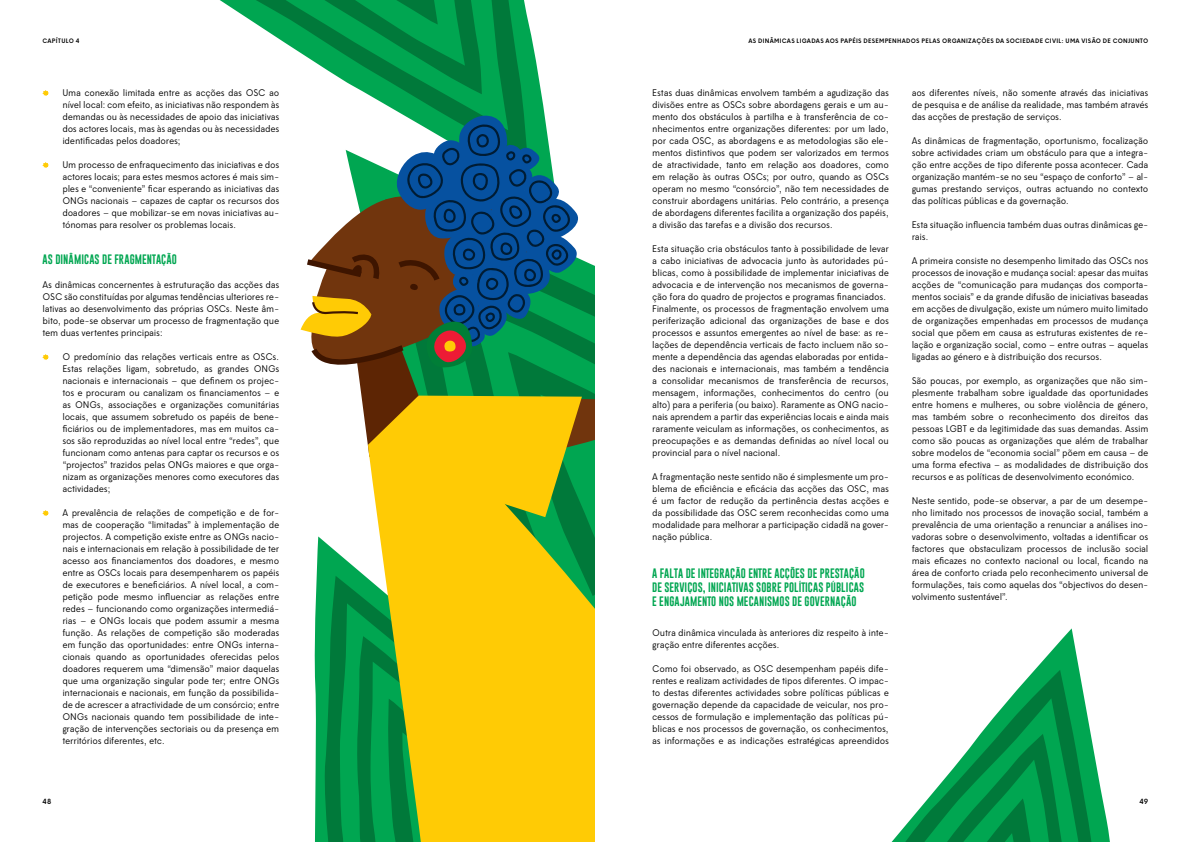
<style>
.page{position:relative;width:1191px;height:842px;background:#fff}
.page>*{position:absolute;margin:0;border:0;box-sizing:border-box;transform-origin:0 0}
.t1{font:10px "Gobold Lowplus";letter-spacing:.01em;color:#00a651}
.t2{font:9px/12px "Elenar";letter-spacing:-.025em;color:#000;text-align:justify}
.t3{font:600 7px "Elenar";color:#000}
.t4{font:600 6px "Elenar";letter-spacing:.045em;color:#000}
</style>
<div class="page">
<svg style="left:314px;top:656px;width:9px;height:186px;background:#28b46c"></svg>
<svg style="left:323px;top:656px;width:34px;height:186px;background:#009247"></svg>
<svg style="left:357px;top:696px;width:10px;height:146px"></svg>
<svg style="left:528px;top:21px;width:17px;height:94px"></svg>
<svg style="left:367px;top:0;width:161px;height:115px;background:#0e9a52"></svg>
<svg style="left:220px;top:0;width:262px;height:94px"></svg>
<svg style="left:1034px;top:628px;width:46px;height:42px"></svg>
<svg style="left:980px;top:670px;width:130px;height:172px"></svg>
<svg style="left:891px;top:734px;width:189px;height:108px"></svg>
<svg style="left:367px;top:656px;width:228px;height:186px;background:#cfc011"></svg>
<svg style="left:300px;top:115px;width:295px;height:541px"></svg>
<svg style="left:42px;top:90px;width:7px;height:6px"></svg>
<svg style="left:42px;top:162px;width:7px;height:6px"></svg>
<svg style="left:42px;top:354px;width:7px;height:6px"></svg>
<svg style="left:42px;top:510px;width:7px;height:6px"></svg>
<p class="t4" style="left:43px;top:36px;width:39px">CAPÍTULO 4</p>
<p class="t4" style="left:748px;top:36px;width:15px">AS DINÂMICAS</p>
<p class="t4" style="left:796px;top:36px;width:5px">LIGADAS</p>
<p class="t4" style="left:825px;top:36px;width:6px">AOS</p>
<p class="t4" style="left:840px;top:36px;width:5px">PAP</p>
<p class="t4" style="left:852px;top:36px;width:17px">ÉIS DESEMPEN</p>
<p class="t4" style="left:897px;top:36px;width:10px">HADOS</p>
<p class="t4" style="left:921px;top:36px;width:5px">PELAS</p>
<p class="t4" style="left:942px;top:36px;width:129px">ORGANIZAÇÕES DA SOCIEDADE CIVIL: UMA</p>
<p class="t4" style="left:1081px;top:36px;width:5px">VISÃO</p>
<p class="t4" style="left:1102px;top:36px;width:16px">DE CONJUNTO</p>
<p class="t2" style="left:62px;top:87px;width:218px">Uma conexão limitada entre as acções das OSC ao nível local: com efeito, as iniciativas não respondem às demandas ou às necessidades de apoio das iniciativas dos actores locais, mas às agendas ou às necessidades identificadas pelos doadores;</p>
<p class="t2" style="left:62px;top:159px;width:218px">Um processo de enfraquecimento das iniciativas e dos actores locais; para estes mesmos actores é mais sim&shy;ples e “conveniente” ficar esperando as iniciativas das ONGs nacionais – capazes de captar os recursos dos doadores – que mobilizar-se em novas iniciativas au&shy;tónomas para resolver os problemas locais.</p>
<p class="t1" style="left:43px;top:253px;width:19px">AS DINÂMICAS</p>
<p class="t1" style="left:102px;top:253px;width:19px">DE FRAGMENTAÇ</p>
<p class="t1" style="left:166px;top:253px;width:11px">ÃO</p>
<p class="t2" style="left:43px;top:279px;width:238px">As dinâmicas concernentes à estruturação das acções das OSC são constituídas por algumas tendências ulteriores re&shy;lativas ao desenvolvimento das próprias OSCs. Neste âm&shy;bito, pode-se observar um processo de fragmentação que tem duas vertentes principais:</p>
<p class="t2" style="left:62px;top:351px;width:218px">O predomínio das relações verticais entre as OSCs.<br>Estas relações ligam, sobretudo, as grandes ONGs nacionais e internacionais – que definem os projec&shy;tos e procuram ou canalizam os financiamentos – e as ONGs, associações e organizações comunitárias locais, que assumem sobretudo os papéis de bene&shy;ficiários ou de implementadores, mas em muitos ca&shy;sos são reproduzidas ao nível local entre “redes”, que funcionam como antenas para captar os recursos e os “projectos” trazidos pelas ONGs maiores e que orga&shy;nizam as organizações menores como executores das actividades;</p>
<p class="t2" style="left:62px;top:507px;width:218px">A prevalência de relações de competição e de for&shy;mas de cooperação “limitadas” à implementação de projectos. A competição existe entre as ONGs nacio&shy;nais e internacionais em relação à possibilidade de ter acesso aos financiamentos dos doadores, e mesmo entre as OSCs locais para desempenharem os papéis de executores e beneficiários. A nível local, a com&shy;petição pode mesmo influenciar as relações entre redes – funcionando como organizações intermediá&shy;rias – e ONGs locais que podem assumir a mesma função. As relações de competição são moderadas em função das oportunidades: entre ONGs interna&shy;cionais quando as oportunidades oferecidas pelos doadores requerem uma “dimensão” maior daquelas que uma organização singular pode ter; entre ONGs internacionais e nacionais, em função da possibilida&shy;de de acrescer a atractividade de um consórcio; entre ONGs nacionais quando tem possibilidade de inte&shy;gração de intervenções sectoriais ou da presença em territórios diferentes, etc.</p>
<p class="t2" style="left:652px;top:87px;width:238px">Estas duas dinâmicas envolvem também a agudização das divisões entre as OSCs sobre abordagens gerais e um au&shy;mento dos obstáculos à partilha e à transferência de co&shy;nhecimentos entre organizações diferentes: por um lado, por cada OSC, as abordagens e as metodologias são ele&shy;mentos distintivos que podem ser valorizados em termos de atractividade, tanto em relação aos doadores, como em relação às outras OSCs; por outro, quando as OSCs operam no mesmo “consórcio”, não tem necessidades de construir abordagens unitárias. Pelo contrário, a presença de abordagens diferentes facilita a organização dos papéis, a divisão das tarefas e a divisão dos recursos.</p>
<p class="t2" style="left:652px;top:243px;width:238px;text-align:left">Esta situação cria obstáculos tanto à possibilidade de levar a cabo iniciativas de advocacia junto às autoridades pú&shy;blicas, como à possibilidade de implementar iniciativas de advocacia e de intervenção nos mecanismos de governa&shy;ção fora do quadro de projectos e programas financiados.<br>Finalmente, os processos de fragmentação envolvem uma periferização adicional das organizações de base e dos processos e assuntos emergentes ao nível de base: as re&shy;lações de dependência verticais de facto incluem não so&shy;mente a dependência das agendas elaboradas por entida&shy;des nacionais e internacionais, mas também a tendência a consolidar mecanismos de transferência de recursos, mensagem, informações, conhecimentos do centro (ou alto) para a periferia (ou baixo). Raramente as ONG nacio&shy;nais aprendem a partir das experiências locais e ainda mais raramente veiculam as informações, os conhecimentos, as preocupações e as demandas definidas ao nível local ou provincial para o nível nacional.</p>
<p class="t2" style="left:652px;top:471px;width:238px">A fragmentação neste sentido não é simplesmente um pro&shy;blema de eficiência e eficácia das acções das OSC, mas é um factor de redução da pertinência destas acções e da possibilidade das OSC serem reconhecidas como uma modalidade para melhorar a participação cidadã na gover&shy;nação pública.</p>
<p class="t1" style="left:652px;top:567px;width:14px">A FALTA</p>
<p class="t1" style="left:685px;top:567px;width:18px">DE INTEGRAÇ</p>
<p class="t1" style="left:735px;top:567px;width:19px">ÃO ENTRE</p>
<p class="t1" style="left:774px;top:567px;width:6px">ACÇÕES</p>
<p class="t1" style="left:807px;top:567px;width:19px">DE PRESTAÇ</p>
<p class="t1" style="left:854px;top:567px;width:11px">ÃO</p>
<p class="t1" style="left:652px;top:581px;width:18px">DE SERVIÇOS</p>
<p class="t1" style="left:703px;top:581px;width:11px">, INICIATIVAS</p>
<p class="t1" style="left:756px;top:581px;width:6px">SOBRE</p>
<p class="t1" style="left:784px;top:581px;width:6px">POLÍTICAS</p>
<p class="t1" style="left:826px;top:581px;width:16px">PÚBLICAS</p>
<p class="t1" style="left:652px;top:595px;width:14px">E ENGAJAMENTO</p>
<p class="t1" style="left:718px;top:595px;width:6px">NOS</p>
<p class="t1" style="left:736px;top:595px;width:121px">MECANISMOS DE GOVERNAÇÃO</p>
<p class="t2" style="left:652px;top:627px;width:238px">Outra dinâmica vinculada às anteriores diz respeito à inte&shy;gração entre diferentes acções.</p>
<p class="t2" style="left:652px;top:663px;width:238px">Como foi observado, as OSC desempenham papéis dife&shy;rentes e realizam actividades de tipos diferentes. O impac&shy;to destas diferentes actividades sobre políticas públicas e governação depende da capacidade de veicular, nos pro&shy;cessos de formulação e implementação das políticas pú&shy;blicas e nos processos de governação, os conhecimentos, as informações e as indicações estratégicas apreendidos</p>
<p class="t2" style="left:911px;top:87px;width:238px">aos diferentes níveis, não somente através das iniciativas de pesquisa e de análise da realidade, mas também através das acções de prestação de serviços.</p>
<p class="t2" style="left:911px;top:135px;width:238px">As dinâmicas de fragmentação, oportunismo, focalização sobre actividades criam um obstáculo para que a integra&shy;ção entre acções de tipo diferente possa acontecer. Cada organização mantém-se no seu “espaço de conforto” – al&shy;gumas prestando serviços, outras actuando no contexto das políticas públicas e da governação.</p>
<p class="t2" style="left:911px;top:219px;width:238px">Esta situação influencia também duas outras dinâmicas ge&shy;rais.</p>
<p class="t2" style="left:911px;top:255px;width:238px">A primeira consiste no desempenho limitado das OSCs nos processos de inovação e mudança social: apesar das muitas acções de “comunicação para mudanças dos comporta&shy;mentos sociais” e da grande difusão de iniciativas baseadas em acções de divulgação, existe um número muito limitado de organizações empenhadas em processos de mudança social que põem em causa as estruturas existentes de re&shy;lação e organização social, como – entre outras – aquelas ligadas ao género e à distribuição dos recursos.</p>
<p class="t2" style="left:911px;top:375px;width:238px">São poucas, por exemplo, as organizações que não sim&shy;plesmente trabalham sobre igualdade das oportunidades entre homens e mulheres, ou sobre violência de género, mas também sobre o reconhecimento dos direitos das pessoas LGBT e da legitimidade das suas demandas. Assim como são poucas as organizações que além de trabalhar sobre modelos de “economia social” põem em causa – de uma forma efectiva – as modalidades de distribuição dos recursos e as políticas de desenvolvimento económico.</p>
<p class="t2" style="left:911px;top:495px;width:238px">Neste sentido, pode-se observar, a par de um desempe&shy;nho limitado nos processos de inovação social, também a prevalência de uma orientação a renunciar a análises ino&shy;vadoras sobre o desenvolvimento, voltadas a identificar os factores que obstaculizam processos de inclusão social mais eficazes no contexto nacional ou local, ficando na área de conforto criada pelo reconhecimento universal de formulações, tais como aquelas dos “objectivos do desen&shy;volvimento sustentável”.</p>
<p class="t3" style="left:43px;top:797px;width:10px">48</p>
<p class="t3" style="left:1139px;top:797px;width:10px">49</p>
</div>
